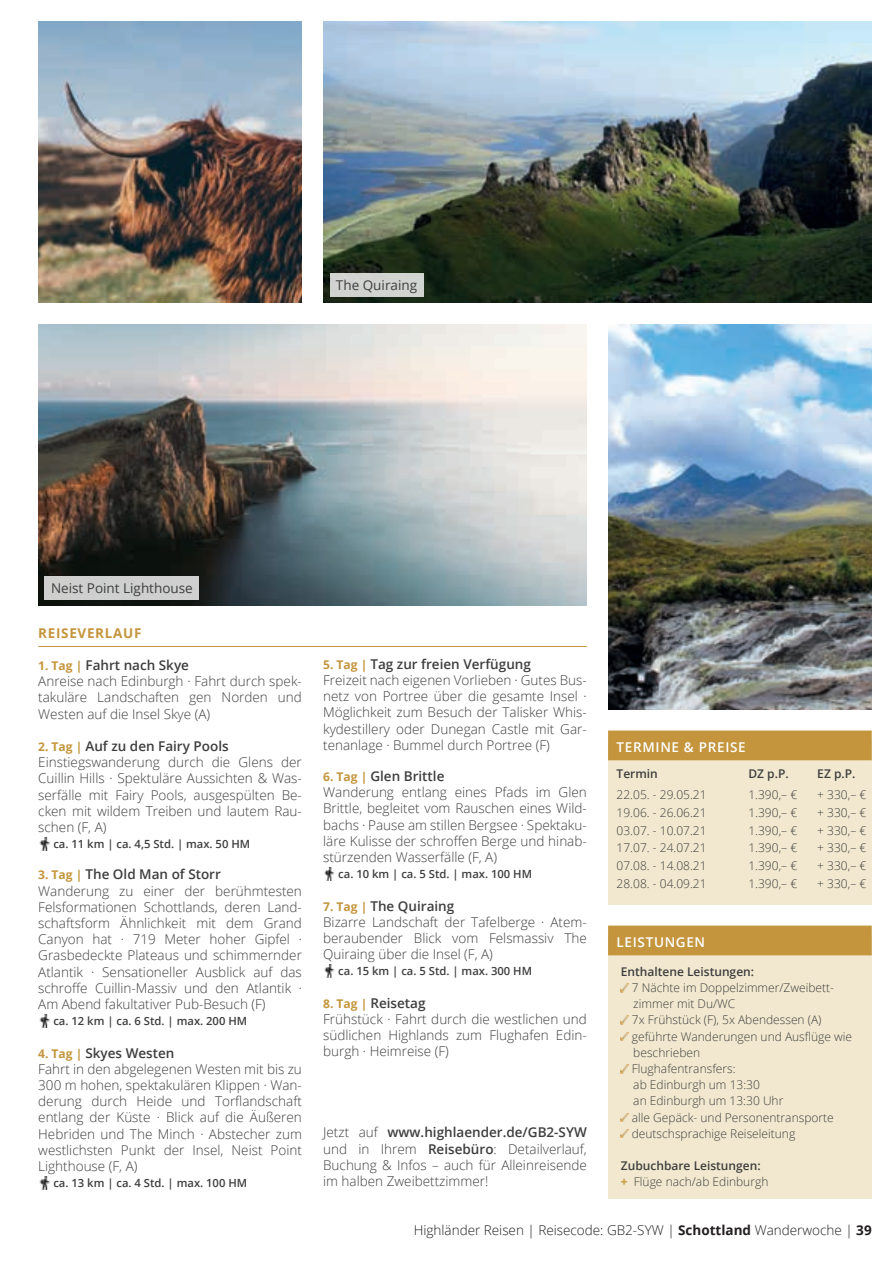
<style>
.page{position:relative;width:893px;height:1263px;background:#fff}
.page>*{position:absolute;margin:0;border:0;box-sizing:border-box;transform-origin:0 0}
.Reiseverlauf{font:300 13.5px/16.2px "Open Sans";color:#3e3e3f;text-align:justify}
.Reiseverlauf_-_Übers{font:600 13.5px "Open Sans";color:#3e3e3f}
.Footer_-_Rechte_Reis{font:300 13.5px "Open Sans";color:#231f20}
.Bildtitel{font:13.5px "Open Sans";color:#3e3e3f}
.Kasten_-_Headline{font:600 13.5px "Open Sans";letter-spacing:.05em;color:#fff}
.Headline_Unterkünfte{font:700 13.5px "Open Sans";letter-spacing:.05em;color:#c4953c}
.Leistungen_-_Inhalt{font:300 12px/16.2px "Open Sans";color:#3e3e3f}
.Unterkünfte___Preist{font:300 12px "Open Sans";color:#3e3e3f}
.Leistungen_-_Subline{font:600 12px "Open Sans";color:#3e3e3f}
.Preistabelle_-_Headl{font:600 12px "Open Sans";color:#3e3e3f}
.Reiseverlauf_-_Wande{font:600 11.25px "Open Sans";color:#3e3e3f}
.s1{font-weight:700;font-size:12px;color:#c4953c}
.s2{font-weight:600}
.s3{font-weight:800;color:#c99e4d}
.s4{font-weight:700}
</style>
<div class="page">
<img style="left:323px;top:21px;width:549px;height:282px">
<img style="left:38px;top:21px;width:264px;height:282px">
<img style="left:38px;top:324px;width:549px;height:282px">
<svg style="left:39px;top:837px;width:11px;height:13px"></svg>
<svg style="left:39px;top:1014px;width:11px;height:13px"></svg>
<svg style="left:39px;top:1176px;width:11px;height:13px"></svg>
<svg style="left:324px;top:867px;width:11px;height:13px"></svg>
<svg style="left:324px;top:965px;width:11px;height:12px"></svg>
<hr style="left:38px;top:646px;width:549px;height:1px;background:#c4953c">
<div style="left:608px;top:741px;width:264px;height:164px;background:#f1e8cf"></div>
<div style="left:608px;top:730px;width:264px;height:30px;background:#c4953c"></div>
<div style="left:608px;top:936px;width:264px;height:263px;background:#f1e8cf"></div>
<div style="left:608px;top:925px;width:264px;height:30px;background:#c4953c"></div>
<svg style="left:621px;top:983px;width:8px;height:9px"></svg>
<svg style="left:621px;top:1016px;width:8px;height:8px"></svg>
<svg style="left:621px;top:1032px;width:8px;height:8px"></svg>
<svg style="left:621px;top:1064px;width:8px;height:9px"></svg>
<svg style="left:621px;top:1113px;width:8px;height:8px"></svg>
<svg style="left:621px;top:1129px;width:8px;height:9px"></svg>
<img style="left:608px;top:324px;width:264px;height:385px">
<div style="left:330px;top:273px;width:93px;height:24px;background:#d1d4d0"></div>
<div style="left:45px;top:576px;width:154px;height:24px;background:#cecfce"></div>
<p class="Bildtitel" style="left:336px;top:276px;width:83px">The Quiraing</p>
<p class="Bildtitel" style="left:51px;top:579px;width:143px">Neist Point Lighthouse</p>
<p class="Headline_Unterkünfte" style="left:38px;top:623px;width:105px">REISEVERLAUF</p>
<p class="Reiseverlauf_-_Übers" style="left:38px;top:656px;width:152px"><span class="s1">1. Tag |</span> Fahrt nach Skye</p>
<p class="Reiseverlauf" style="left:38px;top:673px;width:265px">Anreise nach Edinburgh · Fahrt durch spek&shy;takuläre Landschaften gen Norden und Westen auf die Insel Skye (A)</p>
<p class="Reiseverlauf_-_Übers" style="left:38px;top:737px;width:192px"><span class="s1">2. Tag |</span> Auf zu den Fairy Pools</p>
<p class="Reiseverlauf" style="left:38px;top:754px;width:265px">Einstiegswanderung durch die Glens der Cuillin Hills · Spektuläre Aussichten &amp; Was&shy;serfälle mit Fairy Pools, ausgespülten Be&shy;cken mit wildem Treiben und lautem Rau&shy;schen (F, A)</p>
<p class="Reiseverlauf_-_Wande" style="left:53px;top:836px;width:198px">ca. 11 km | ca. 4,5 Std. | max. 50 HM</p>
<p class="Reiseverlauf_-_Übers" style="left:38px;top:865px;width:184px"><span class="s1">3. Tag |</span> The Old Man of Storr</p>
<p class="Reiseverlauf" style="left:38px;top:882px;width:265px">Wanderung zu einer der berühmtesten Felsformationen Schottlands, deren Land&shy;schaftsform Ähnlichkeit mit dem Grand Canyon hat · 719 Meter hoher Gipfel · Grasbedeckte Plateaus und schimmernder Atlantik · Sensationeller Ausblick auf das schroffe Cuillin-Massiv und den Atlantik · Am Abend fakultativer Pub-Besuch (F)</p>
<p class="Reiseverlauf_-_Wande" style="left:53px;top:1013px;width:195px">ca. 12 km | ca. 6 Std. | max. 200 HM</p>
<p class="Reiseverlauf_-_Übers" style="left:38px;top:1043px;width:138px"><span class="s1">4. Tag |</span> Skyes Westen</p>
<p class="Reiseverlauf" style="left:38px;top:1060px;width:265px">Fahrt in den abgelegenen Westen mit bis zu 300 m hohen, spektakulären Klippen · Wan&shy;derung durch Heide und Torflandschaft entlang der Küste · Blick auf die Äußeren Hebriden und The Minch · Abstecher zum westlichsten Punkt der Insel, Neist Point Lighthouse (F, A)</p>
<p class="Reiseverlauf_-_Wande" style="left:53px;top:1175px;width:195px">ca. 13 km | ca. 4 Std. | max. 100 HM</p>
<p class="Reiseverlauf_-_Übers" style="left:323px;top:655px;width:209px"><span class="s1">5. Tag |</span> Tag zur freien Verfügung</p>
<p class="Reiseverlauf" style="left:323px;top:672px;width:265px">Freizeit nach eigenen Vorlieben · Gutes Bus&shy;netz von Portree über die gesamte Insel · Möglichkeit zum Besuch der Talisker Whis&shy;kydestillery oder Dunegan Castle mit Gar&shy;tenanlage · Bummel durch Portree (F)</p>
<p class="Reiseverlauf_-_Übers" style="left:323px;top:767px;width:123px"><span class="s1">6. Tag |</span> Glen Brittle</p>
<p class="Reiseverlauf" style="left:323px;top:784px;width:265px">Wanderung entlang eines Pfads im Glen Brittle, begleitet vom Rauschen eines Wild&shy;bachs · Pause am stillen Bergsee · Spektaku&shy;läre Kulisse der schroffen Berge und hinab&shy;stürzenden Wasserfälle (F, A)</p>
<p class="Reiseverlauf_-_Wande" style="left:338px;top:866px;width:195px">ca. 10 km | ca. 5 Std. | max. 100 HM</p>
<p class="Reiseverlauf_-_Übers" style="left:323px;top:896px;width:133px"><span class="s1">7. Tag |</span> The Quiraing</p>
<p class="Reiseverlauf" style="left:323px;top:913px;width:265px">Bizarre Landschaft der Tafelberge · Atem&shy;beraubender Blick vom Felsmassiv The Quiraing über die Insel (F, A)</p>
<p class="Reiseverlauf_-_Wande" style="left:338px;top:963px;width:195px">ca. 15 km | ca. 5 Std. | max. 300 HM</p>
<p class="Reiseverlauf_-_Übers" style="left:323px;top:994px;width:104px"><span class="s1">8. Tag |</span> Reisetag</p>
<p class="Reiseverlauf" style="left:323px;top:1011px;width:265px">Frühstück · Fahrt durch die westlichen und südlichen Highlands zum Flughafen Edin&shy;burgh · Heimreise (F)</p>
<p class="Reiseverlauf" style="left:323px;top:1124px;width:265px">Jetzt auf <span class="s2">www.highlaender.de/GB2-SYW </span>und in Ihrem <span class="s2">Reisebüro</span>: Detailverlauf, Buchung &amp; Infos – auch für Alleinreisende im halben Zweibettzimmer!</p>
<p class="Kasten_-_Headline" style="left:617px;top:738px;width:131px">TERMINE &amp; PREISE</p>
<p class="Preistabelle_-_Headl" style="left:617px;top:765px;width:43px">Termin</p>
<p class="Preistabelle_-_Headl" style="left:748px;top:765px;width:42px">DZ p.P.</p>
<p class="Preistabelle_-_Headl" style="left:817px;top:765px;width:40px">EZ p.P.</p>
<p class="Unterkünfte___Preist" style="left:617px;top:787px;width:92px">22.05. - 29.05.21</p>
<p class="Unterkünfte___Preist" style="left:748px;top:787px;width:50px">1.390,– €</p>
<p class="Unterkünfte___Preist" style="left:817px;top:787px;width:51px">+ 330,– €</p>
<p class="Unterkünfte___Preist" style="left:617px;top:804px;width:92px">19.06. - 26.06.21</p>
<p class="Unterkünfte___Preist" style="left:748px;top:804px;width:50px">1.390,– €</p>
<p class="Unterkünfte___Preist" style="left:817px;top:804px;width:51px">+ 330,– €</p>
<p class="Unterkünfte___Preist" style="left:617px;top:822px;width:92px">03.07. - 10.07.21</p>
<p class="Unterkünfte___Preist" style="left:748px;top:822px;width:50px">1.390,– €</p>
<p class="Unterkünfte___Preist" style="left:817px;top:822px;width:51px">+ 330,– €</p>
<p class="Unterkünfte___Preist" style="left:617px;top:840px;width:92px">17.07. - 24.07.21</p>
<p class="Unterkünfte___Preist" style="left:748px;top:840px;width:50px">1.390,– €</p>
<p class="Unterkünfte___Preist" style="left:817px;top:840px;width:51px">+ 330,– €</p>
<p class="Unterkünfte___Preist" style="left:617px;top:857px;width:92px">07.08. - 14.08.21</p>
<p class="Unterkünfte___Preist" style="left:748px;top:857px;width:50px">1.390,– €</p>
<p class="Unterkünfte___Preist" style="left:817px;top:857px;width:51px">+ 330,– €</p>
<p class="Unterkünfte___Preist" style="left:617px;top:875px;width:92px">28.08. - 04.09.21</p>
<p class="Unterkünfte___Preist" style="left:748px;top:875px;width:50px">1.390,– €</p>
<p class="Unterkünfte___Preist" style="left:817px;top:875px;width:51px">+ 330,– €</p>
<p class="Kasten_-_Headline" style="left:617px;top:933px;width:90px">LEISTUNGEN</p>
<p class="Leistungen_-_Subline" style="left:621px;top:963px;width:135px">Enthaltene Leistungen:</p>
<p class="Leistungen_-_Inhalt" style="left:632px;top:979px;width:204px">7 Nächte im Doppelzimmer/Zweibett&shy;zimmer mit Du/WC</p>
<p class="Leistungen_-_Inhalt" style="left:632px;top:1012px;width:191px">7x Frühstück (F), 5x Abendessen (A)</p>
<p class="Leistungen_-_Inhalt" style="left:632px;top:1028px;width:222px">geführte Wanderungen und Ausflüge wie beschrieben</p>
<p class="Leistungen_-_Inhalt" style="left:632px;top:1060px;width:130px">Flughafentransfers:<br>ab Edinburgh um 13:30</p>
<p class="Leistungen_-_Inhalt" style="left:633px;top:1093px;width:152px">an Edinburgh um 13:30 Uhr</p>
<p class="Leistungen_-_Inhalt" style="left:632px;top:1109px;width:203px">alle Gepäck- und Personentransporte</p>
<p class="Leistungen_-_Inhalt" style="left:632px;top:1125px;width:165px">deutschsprachige Reiseleitung</p>
<p class="Leistungen_-_Subline" style="left:621px;top:1158px;width:141px">Zubuchbare Leistungen:</p>
<p class="Leistungen_-_Inhalt" style="left:621px;top:1174px;width:149px"><span class="s3">+</span> Flüge nach/ab Edinburgh</p>
<p class="Footer_-_Rechte_Reis" style="left:414px;top:1221px;width:459px">Highländer Reisen | Reisecode: GB2-SYW | <span class="s4">Schottland</span> Wanderwoche | <span class="s4">39</span></p>
</div>
